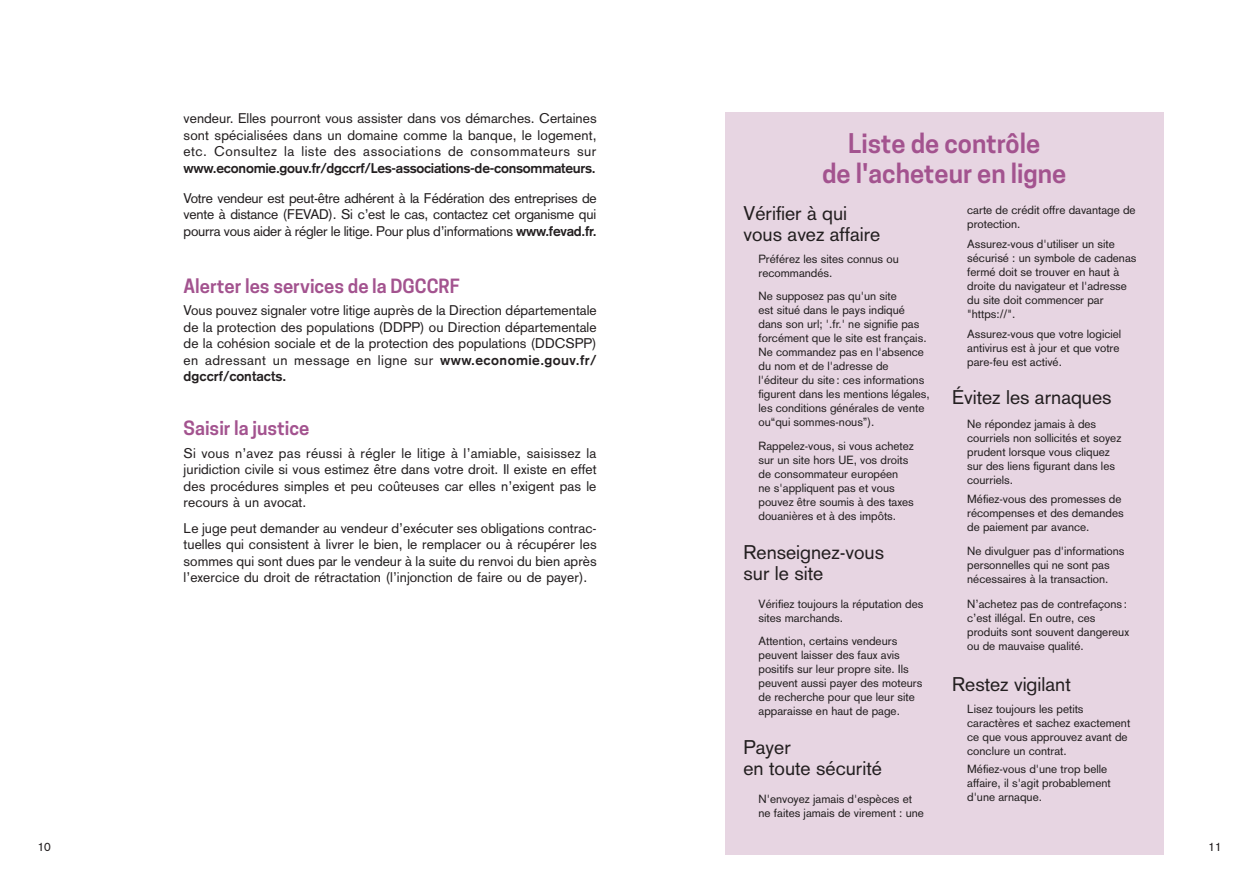
<style>
.page{position:relative;width:1259px;height:893px;background:#fff}
.page>*{position:absolute;margin:0;border:0;box-sizing:border-box;transform-origin:0 0}
.t1{font:600 25.5px/30px "Cooper Hewitt";color:#a3538f;text-align:center}
.t2{font:19.5px/21px "Basic Commercial LT";color:#231f20}
.t3{font:600 18.45px "Cooper Hewitt";color:#a3538f}
.t4{font:13.8px/16.5px "Basic Commercial LT";letter-spacing:.005em;color:#231f20;text-align:justify}
.t5{font:700 13.8px "Basic Commercial LT";letter-spacing:-.015em;color:#231f20}
.t6{font:12px "Basic Commercial LT";color:#231f20}
.t7{font:11.7px/14.1px "Basic Commercial LT";color:#231f20}
.s1{font-weight:700}
</style>
<div class="page">
<div style="left:725px;top:112px;width:438px;height:743px;background:#e7d5e2"></div>
<p class="t4" style="left:184px;top:110px;width:414px">vendeur. Elles pourront vous assister dans vos démarches. Certaines sont spécialisées dans un domaine comme la banque, le logement, etc. Consultez la liste des associations de consommateurs sur</p>
<p class="t5" style="left:184px;top:160px;width:413px">www.economie.gouv.fr/dgccrf/Les-associations-de-consommateurs.</p>
<p class="t4" style="left:184px;top:189px;width:414px">Votre vendeur est peut-être adhérent à la Fédération des entreprises de vente à distance (FEVAD). Si c’est le cas, contactez cet organisme qui pourra vous aider à régler le litige. Pour plus d’informations <span class="s1">www.fevad.fr.</span></p>
<h3 class="t3" style="left:184px;top:275px;width:278px">Alerter les services de la DGCCRF</h3>
<p class="t4" style="left:184px;top:302px;width:415px">Vous pouvez signaler votre litige auprès de la Direction départementale de la protection des populations (DDPP) ou Direction départementale de la cohésion sociale et de la protection des populations (DDCSPP) en adressant un message en ligne sur <span class="s1">www.economie.gouv.fr/ dgccrf/contacts.</span></p>
<h3 class="t3" style="left:184px;top:417px;width:127px">Saisir la justice</h3>
<p class="t4" style="left:184px;top:444px;width:414px">Si vous n’avez pas réussi à régler le litige à l’amiable, saisissez la juridiction civile si vous estimez être dans votre droit. Il existe en effet des procédures simples et peu coûteuses car elles n’exigent pas le recours à un avocat.</p>
<p class="t4" style="left:184px;top:519px;width:415px">Le juge peut demander au vendeur d’exécuter ses obligations contrac&shy;tuelles qui consistent à livrer le bien, le remplacer ou à récupérer les sommes qui sont dues par le vendeur à la suite du renvoi du bien après l’exercice du droit de rétractation (l’injonction de faire ou de payer).</p>
<h1 class="t1" style="left:822px;top:128px;width:246px">Liste de contrôle<br>de l'acheteur en ligne</h1>
<h2 class="t2" style="left:743px;top:203px;width:138px">Vérifier à qui vous avez affaire</h2>
<p class="t7" style="left:758px;top:251px;width:142px">Préférez les sites connus ou recommandés.</p>
<p class="t7" style="left:758px;top:289px;width:173px">Ne supposez pas qu'un site<br>est situé dans le pays indiqué dans son url; '.fr.' ne signifie pas forcément que le site est français.<br>Ne commandez pas en l'absence du nom et de l'adresse de l'éditeur du site: ces informations figurent dans les mentions légales, les conditions générales de vente ou“qui sommes-nous”).</p>
<p class="t7" style="left:758px;top:439px;width:157px">Rappelez-vous, si vous achetez sur un site hors UE, vos droits de consommateur européen<br>ne s'appliquent pas et vous pouvez être soumis à des taxes douanières et à des impôts.</p>
<h2 class="t2" style="left:743px;top:542px;width:142px">Renseignez-vous sur le site</h2>
<p class="t7" style="left:758px;top:596px;width:166px">Vérifiez toujours la réputation des sites marchands.</p>
<p class="t7" style="left:758px;top:634px;width:165px">Attention, certains vendeurs peuvent laisser des faux avis positifs sur leur propre site. Ils peuvent aussi payer des moteurs de recherche pour que leur site apparaisse en haut de page.</p>
<h2 class="t2" style="left:743px;top:737px;width:140px">Payer<br>en toute sécurité</h2>
<p class="t7" style="left:758px;top:791px;width:167px">N'envoyez jamais d'espèces et ne faites jamais de virement : une</p>
<p class="t7" style="left:967px;top:203px;width:170px">carte de crédit offre davantage de protection.</p>
<p class="t7" style="left:967px;top:236px;width:171px">Assurez-vous d'utiliser un site sécurisé : un symbole de cadenas fermé doit se trouver en haut à droite du navigateur et l'adresse du site doit commencer par "https://".</p>
<p class="t7" style="left:967px;top:326px;width:156px">Assurez-vous que votre logiciel antivirus est à jour et que votre pare-feu est activé.</p>
<h2 class="t2" style="left:952px;top:387px;width:161px">Évitez les arnaques</h2>
<p class="t7" style="left:967px;top:416px;width:156px">Ne répondez jamais à des courriels non sollicités et soyez prudent lorsque vous cliquez sur des liens figurant dans les courriels.</p>
<p class="t7" style="left:967px;top:491px;width:158px">Méfiez-vous des promesses de récompenses et des demandes de paiement par avance.</p>
<p class="t7" style="left:967px;top:544px;width:159px">Ne divulguer pas d'informations personnelles qui ne sont pas nécessaires à la transaction.</p>
<p class="t7" style="left:967px;top:596px;width:163px">N’achetez pas de contrefaçons : c’est illégal. En outre, ces produits sont souvent dangereux ou de mauvaise qualité.</p>
<h2 class="t2" style="left:952px;top:674px;width:120px">Restez vigilant</h2>
<p class="t7" style="left:967px;top:701px;width:165px">Lisez toujours les petits caractères et sachez exactement ce que vous approuvez avant de conclure un contrat.</p>
<p class="t7" style="left:967px;top:761px;width:145px">Méfiez-vous d'une trop belle affaire, il s'agit probablement d'une arnaque.</p>
<p class="t6" style="left:38px;top:839px;width:15px">10</p>
<p class="t6" style="left:1208px;top:839px;width:15px">11</p>
</div>
